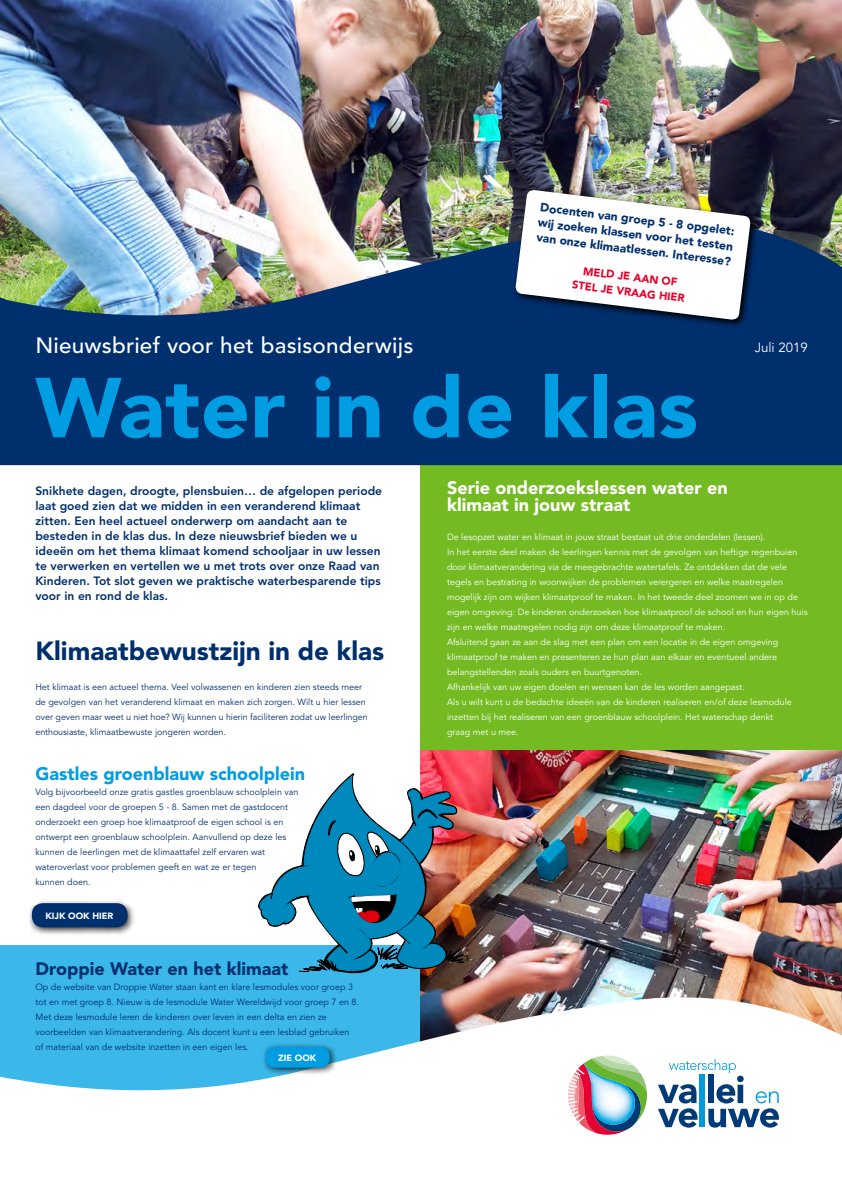
<style>
.page{position:relative;width:842px;height:1191px;background:#fff}
.page>*{position:absolute;margin:0;border:0;box-sizing:border-box;transform-origin:0 0}
.t1{font:900 84px "Avenir LT Std";letter-spacing:.005em;color:#009de3}
.t2{font:900 26px "Avenir LT Std";color:#002f6e}
.t3{font:500 22px "Avenir LT Std";letter-spacing:.01em;color:#fff}
.t4{font:900 18px/17px "Avenir LT Std";color:#fff}
.t5{font:900 18px "Avenir LT Std";color:#009de3}
.t6{font:900 18px "Avenir LT Std";color:#002f6e}
.t7{font:13.2px "Avenir LT Std";color:#fff}
.t8{font:800 12px/15px "Avenir LT Std";color:#002f6e}
.t9{font:900 12px/15.1px "Avenir LT Std";color:#002f6e;text-align:justify}
.t10{font:900 11px/15.1px "Avenir LT Std";color:#e8002a;text-align:center}
.t11{font:9px/15px "Avenir LT Std";color:#fff}
.t12{font:9px/15px "Avenir LT Std";color:#002f6e}
.t13{font:900 9px "Avenir LT Std";color:#fff}
</style>
<div class="page">
<div style="left:421px;top:440px;width:421px;height:320px;background:#74bb23"></div>
<div style="left:0;top:945px;width:421px;height:204px;background:#3bb7e9"></div>
<img style="left:0;top:0;width:842px;height:214px">
<img style="left:0;top:214px;width:842px;height:251px">
<img style="left:421px;top:750px;width:421px;height:247px">
<svg style="left:512px;top:187px;width:248px;height:142px;background:#103262"></svg>
<svg style="left:515px;top:189px;width:236px;height:131px"></svg>
<svg style="left:0;top:997px;width:842px;height:152px;fill:#fff"></svg>
<svg style="left:658px;top:1059px;width:121px;height:68px"></svg>
<svg style="left:568px;top:1054px;width:80px;height:82px"></svg>
<svg style="left:258px;top:773px;width:206px;height:200px"></svg>
<div style="left:28px;top:898px;width:108px;height:38px;background:#000;opacity:.75"></div>
<div style="left:32px;top:903px;width:96px;height:24px;background:#002f6e;border-radius:11px"></div>
<div style="left:261px;top:1042px;width:77px;height:34px;background:#000;opacity:.75"></div>
<div style="left:266px;top:1047px;width:64px;height:20px;background:#009de3;border-radius:9px"></div>
<h3 class="t9" style="left:541px;top:200px;width:198px;rotate:7deg">Docenten van groep 5 - 8 opgelet: wij zoeken klassen voor het testen van onze klimaatlessen. Interesse?</h3>
<p class="t10" style="left:575px;top:262px;width:115px;rotate:7deg">MELD JE AAN OF<br>STEL JE VRAAG HIER</p>
<h3 class="t3" style="left:35px;top:333px;width:379px">Nieuwsbrief voor het basisonderwijs</h3>
<h1 class="t1" style="left:35px;top:357px;width:664px">Water in de klas</h1>
<h3 class="t7" style="left:755px;top:340px;width:55px">Juli 2019</h3>
<p class="t8" style="left:35px;top:483px;width:348px">Snikhete dagen, droogte, plensbuien… de afgelopen periode laat goed zien dat we midden in een veranderend klimaat zitten. Een heel actueel onderwerp om aandacht aan te besteden in de klas dus. In deze nieuwsbrief bieden we u ideeën om het thema klimaat komend schooljaar in uw lessen te verwerken en vertellen we u met trots over onze Raad van Kinderen. Tot slot geven we praktische waterbesparende tips voor in en rond de klas.</p>
<h2 class="t2" style="left:35px;top:635px;width:350px">Klimaatbewustzijn in de klas</h2>
<p class="t12" style="left:35px;top:680px;width:334px">Het klimaat is een actueel thema. Veel volwassenen en kinderen zien steeds meer de gevolgen van het veranderend klimaat en maken zich zorgen. Wilt u hier lessen over geven maar weet u niet hoe? Wij kunnen u hierin faciliteren zodat uw leerlingen enthousiaste, klimaatbewuste jongeren worden.</p>
<h3 class="t5" style="left:35px;top:763px;width:271px">Gastles groenblauw schoolplein</h3>
<p class="t12" style="left:35px;top:785px;width:265px">Volg bijvoorbeeld onze gratis gastles groenblauw schoolplein van een dagdeel voor de groepen 5 - 8. Samen met de gastdocent onderzoekt een groep hoe klimaatproof de eigen school is en ontwerpt een groenblauw schoolplein. Aanvullend op deze les kunnen de leerlingen met de klimaattafel zelf ervaren wat wateroverlast voor problemen geeft en wat ze er tegen<br>kunnen doen.</p>
<p class="t13" style="left:45px;top:910px;width:69px">KIJK OOK HIER</p>
<h3 class="t6" style="left:35px;top:958px;width:254px">Droppie Water en het klimaat</h3>
<p class="t12" style="left:35px;top:980px;width:325px">Op de website van Droppie Water staan kant en klare lesmodules voor groep 3 tot en met groep 8. Nieuw is de lesmodule Water Wereldwijd voor groep 7 en 8.<br>Met deze lesmodule leren de kinderen over leven in een delta en zien ze voorbeelden van klimaatverandering. Als docent kunt u een lesblad gebruiken of materiaal van de website inzetten in een eigen les.</p>
<p class="t13" style="left:278px;top:1052px;width:40px">ZIE OOK</p>
<h3 class="t4" style="left:447px;top:479px;width:282px">Serie onderzoekslessen water en klimaat in jouw straat</h3>
<p class="t11" style="left:447px;top:530px;width:362px">De lesopzet water en klimaat in jouw straat bestaat uit drie onderdelen (lessen).<br>In het eerste deel maken de leerlingen kennis met de gevolgen van heftige regenbuien door klimaatverandering via de meegebrachte watertafels. Ze ontdekken dat de vele tegels en bestrating in woonwijken de problemen verergeren en welke maatregelen mogelijk zijn om wijken klimaatproof te maken. In het tweede deel zoomen we in op de eigen omgeving: De kinderen onderzoeken hoe klimaatproof de school en hun eigen huis zijn en welke maatregelen nodig zijn om deze klimaatproof te maken.<br>Afsluitend gaan ze aan de slag met een plan om een locatie in de eigen omgeving klimaatproof te maken en presenteren ze hun plan aan elkaar en eventueel andere belangstellenden zoals ouders en buurtgenoten.<br>Afhankelijk van uw eigen doelen en wensen kan de les worden aangepast.<br>Als u wilt kunt u de bedachte ideeën van de kinderen realiseren en/of deze lesmodule inzetten bij het realiseren van een groenblauw schoolplein. Het waterschap denkt<br>graag met u mee.</p>
</div>
